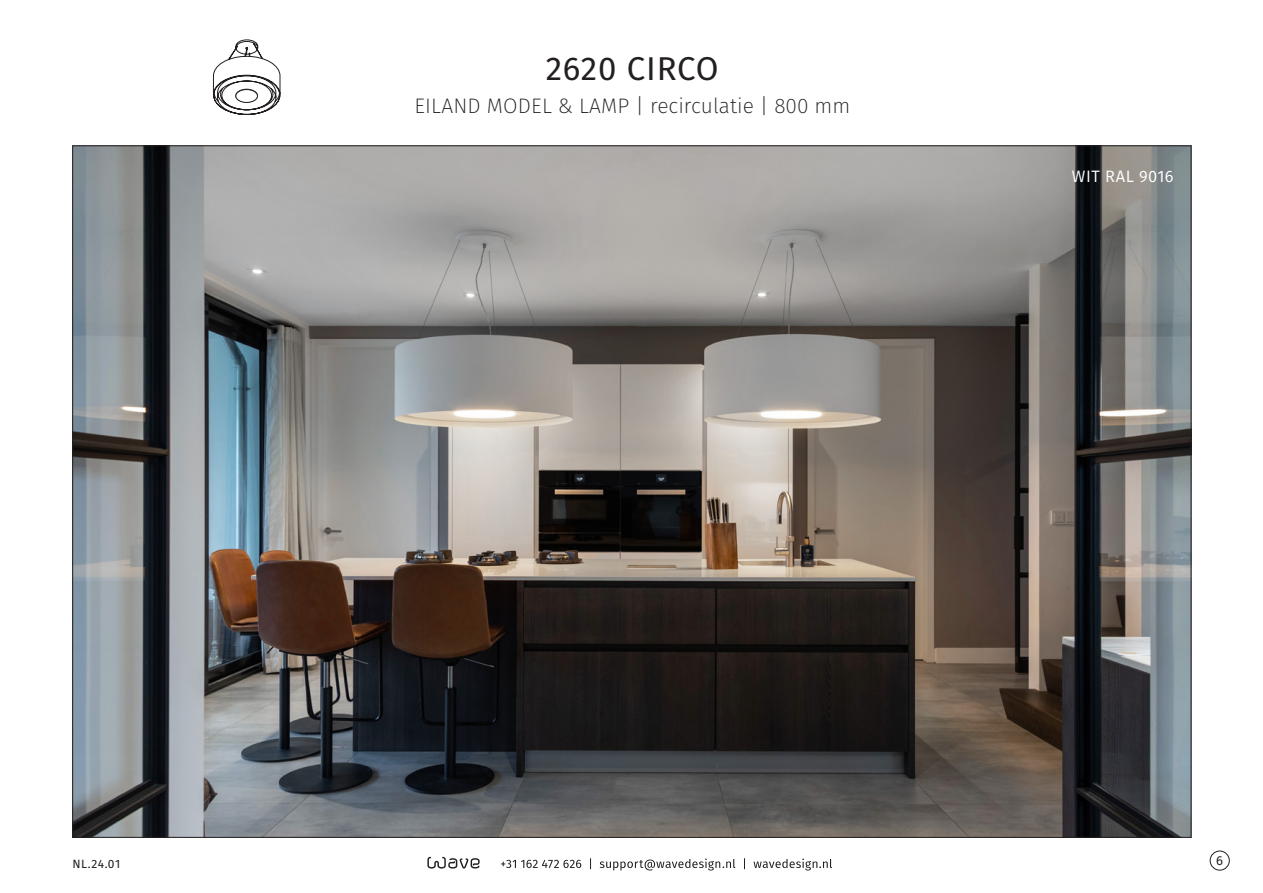
<style>
.page{position:relative;width:1263px;height:893px;background:#fff}
.page>*{position:absolute;margin:0;border:0;box-sizing:border-box;transform-origin:0 0}
.t1{font:33px "Fira Sans";letter-spacing:.025em;color:#231f20}
.t2{font:200 21px "Fira Sans";color:#231f20}
.t3{font:16.5px "Fira Sans";letter-spacing:.035em;color:#fff}
.t4{font:12.9px "Fira Sans";color:#231f20}
.t5{font:12px "Fira Sans";color:#231f20}
</style>
<div class="page">
<img style="left:74px;top:147px;width:1115px;height:689px">
<svg style="left:213px;top:40px;width:67px;height:75px"></svg>
<div style="left:1210px;top:851px;width:19px;height:19px;border:1px solid #231f20;border-radius:50%"></div>
<svg style="left:427px;top:857px;width:53px;height:12px"></svg>
<svg style="left:501px;top:858px;width:331px;height:12px"></svg>
<p class="t1" style="left:546px;top:43px;width:174px">2620 CIRCO</p>
<p class="t2" style="left:414px;top:91px;width:437px">EILAND MODEL &amp; LAMP | recirculatie | 800 mm</p>
<p class="t3" style="left:1072px;top:163px;width:103px">WIT RAL 9016</p>
<p class="t5" style="left:72px;top:855px;width:50px">NL.24.01</p>
<p class="t4" style="left:1216px;top:850px;width:8px">6</p>
</div>
